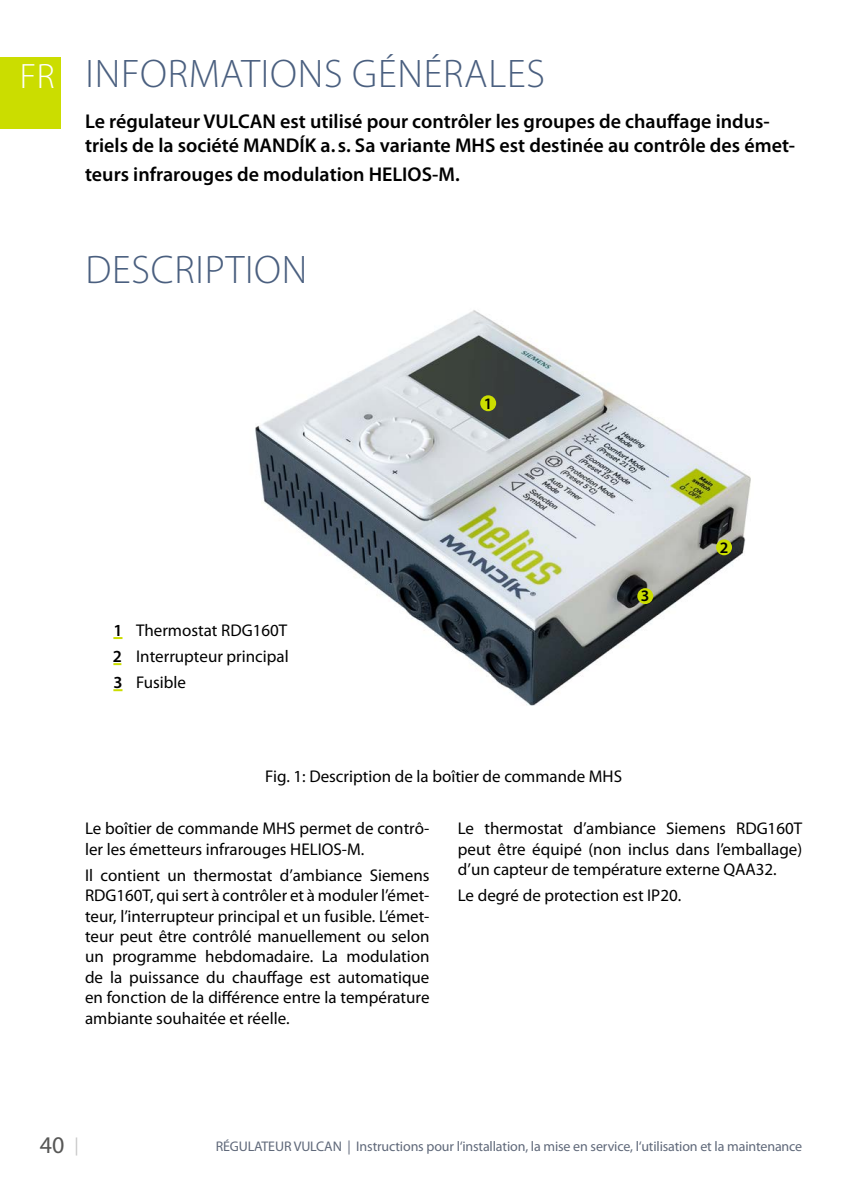
<style>
.page{position:relative;width:842px;height:1191px;background:#fff}
.page>*{position:absolute;margin:0;border:0;box-sizing:border-box;transform-origin:0 0}
.t1{font:300 40px "Myriad Pro";letter-spacing:.02em;color:#4a5f7f}
.t2{font:300 35.4px "Myriad Pro";color:#fff}
.t3{font:24px "Myriad Pro";color:#575756}
.t4{font:600 20px/24px "Myriad Pro";color:#000}
.t5{font:17px/20.4px "Myriad Pro";color:#000;text-align:justify}
.t6{font:600 16px "Myriad Pro";color:#000}
.t7{font:14px "Myriad Pro";letter-spacing:-.01em;color:#60697a}
.s1{font-weight:600}
.s2{font-size:18px;color:#c6c6c6}
</style>
<div class="page">
<div style="left:0;top:57px;width:60px;height:71px;background:#cbdd00"></div>
<img style="left:255px;top:310px;width:496px;height:396px">
<div style="left:480px;top:395px;width:16px;height:16px;background:#cbdd00;border-radius:50%"></div>
<div style="left:716px;top:539px;width:16px;height:16px;background:#cbdd00;border-radius:50%"></div>
<div style="left:637px;top:588px;width:16px;height:16px;background:#cbdd00;border-radius:50%"></div>
<svg style="left:113px;top:637px;width:9px;height:2px"></svg>
<svg style="left:113px;top:663px;width:8px;height:2px"></svg>
<svg style="left:113px;top:689px;width:9px;height:2px"></svg>
<h2 class="t2" style="left:20px;top:55px;width:36px">FR</h2>
<h1 class="t1" style="left:85px;top:49px;width:461px">INFORMATIONS GÉNÉRALES</h1>
<p class="t4" style="left:85px;top:108px;width:712px">Le régulateur VULCAN est utilisé pour contrôler les groupes de chauffage indus&shy;triels de la société MANDÍK a. s. Sa variante MHS est destinée au contrôle des émet-</p>
<p class="t4" style="left:85px;top:161px;width:374px">teurs infrarouges de modulation HELIOS-M.</p>
<h1 class="t1" style="left:85px;top:246px;width:223px">DESCRIPTION</h1>
<p class="t6" style="left:484px;top:393px;width:10px">1</p>
<p class="t5" style="left:113px;top:617px;width:177px;line-height:26px"><span class="s1">1</span> Thermostat RDG160T <span class="s1">2</span> Interrupteur principal <span class="s1">3</span> Fusible</p>
<p class="t6" style="left:641px;top:586px;width:10px">3</p>
<p class="t6" style="left:720px;top:537px;width:10px">2</p>
<p class="t5" style="left:265px;top:766px;width:358px">Fig. 1: Description de la boîtier de commande MHS</p>
<p class="t5" style="left:85px;top:818px;width:346px">Le boîtier de commande MHS permet de contrô&shy;ler les émetteurs infrarouges HELIOS-M.</p>
<p class="t5" style="left:85px;top:864px;width:346px">Il contient un thermostat d’ambiance Siemens RDG160T, qui sert à contrôler et à moduler l’émet&shy;teur, l’interrupteur principal et un fusible. L’émet&shy;teur peut être contrôlé manuellement ou selon un programme hebdomadaire. La modulation de la puissance du chauffage est automatique en fonction de la différence entre la température ambiante souhaitée et réelle.</p>
<p class="t5" style="left:458px;top:818px;width:346px">Le thermostat d’ambiance Siemens RDG160T peut être équipé (non inclus dans l’emballage) d’un capteur de température externe QAA32.</p>
<p class="t5" style="left:458px;top:885px;width:225px">Le degré de protection est IP20.</p>
<h3 class="t3" style="left:40px;top:1130px;width:41px">40 <span class="s2">|</span></h3>
<p class="t7" style="left:216px;top:1138px;width:588px">RÉGULATEUR VULCAN | Instructions pour l‘installation, la mise en service, l‘utilisation et la maintenance</p>
</div>
